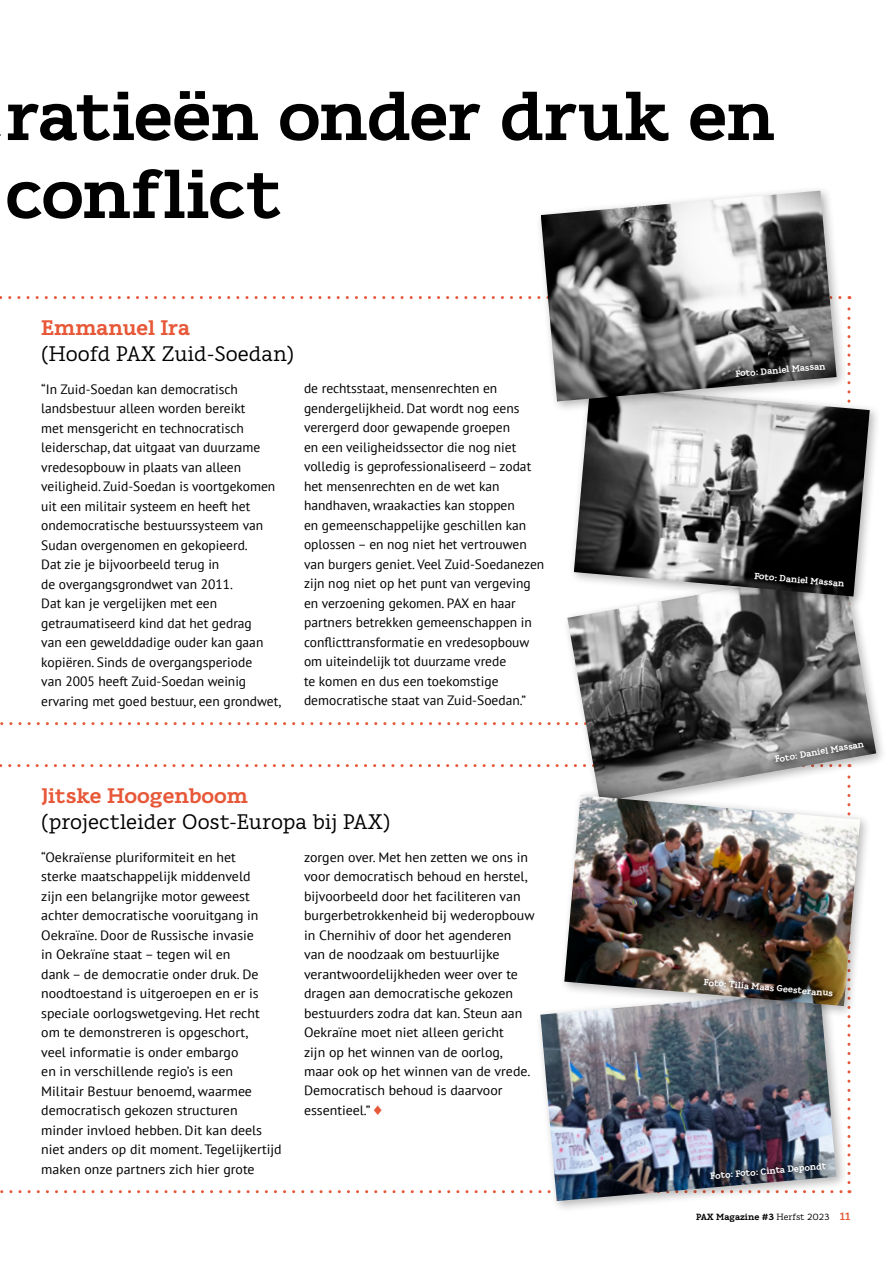
<style>
.page{position:relative;width:893px;height:1263px;background:#fff}
.page>*{position:absolute;margin:0;border:0;box-sizing:border-box;transform-origin:0 0}
.t1{font:700 69px/78px "Karlo Serif";letter-spacing:-.015em;color:#000}
.t2{font:21px "Karlo Serif";color:#000}
.t3{font:700 21px "Karlo Serif";color:#e75838}
.t4{font:13.5px/19.5px "PT Sans";color:#000}
.t5{font:700 9px "Karlo Serif";color:#fff}
.t6{font:700 9px "Karlo Serif";color:#000}
.s1{font-weight:400}
.s2{font-size:10.5px;color:#e75838}
</style>
<div class="page">
<svg style="left:0;top:722px;width:560px;height:3px"></svg>
<svg style="left:848px;top:296px;width:2px;height:79px"></svg>
<svg style="left:0;top:296px;width:532px;height:3px"></svg>
<svg style="left:0;top:1190px;width:850px;height:3px"></svg>
<svg style="left:848px;top:1018px;width:2px;height:164px"></svg>
<svg style="left:0;top:764px;width:559px;height:3px"></svg>
<img style="left:567px;top:608px;width:309px;height:181px">
<div style="left:568px;top:380px;width:314px;height:228px;background:#000;opacity:.3"></div>
<img style="left:574px;top:386px;width:296px;height:210px">
<div style="left:535px;top:984px;width:313px;height:229px;background:#000;opacity:.3"></div>
<img style="left:540px;top:990px;width:296px;height:211px">
<div style="left:535px;top:185px;width:313px;height:228px;background:#000;opacity:.3"></div>
<img style="left:541px;top:191px;width:296px;height:210px">
<div style="left:559px;top:789px;width:313px;height:229px;background:#000;opacity:.3"></div>
<img style="left:564px;top:795px;width:296px;height:211px">
<svg style="left:728px;top:357px;width:105px;height:27px;background:#515151"></svg>
<svg style="left:747px;top:565px;width:104px;height:29px;background:#0e0e0e"></svg>
<svg style="left:767px;top:735px;width:104px;height:35px;background:#929090"></svg>
<img style="left:696px;top:971px;width:144px;height:33px">
<img style="left:703px;top:1155px;width:130px;height:32px">
<h1 class="t1" style="left:5px;top:77px;width:771px">ratieën onder druk en conflict</h1>
<h2 class="t3" style="left:41px;top:315px;width:150px">Emmanuel Ira</h2>
<h2 class="t2" style="left:41px;top:340px;width:254px">(Hoofd PAX Zuid-Soedan)</h2>
<p class="t4" style="left:41px;top:379px;width:242px">“In Zuid-Soedan kan democratisch landsbestuur alleen worden bereikt<br>met mensgericht en technocratisch leiderschap, dat uitgaat van duurzame vredesopbouw in plaats van alleen veiligheid. Zuid-Soedan is voortgekomen uit een militair systeem en heeft het ondemocratische bestuurssysteem van Sudan overgenomen en gekopieerd.<br>Dat zie je bijvoorbeeld terug in<br>de overgangsgrondwet van 2011.<br>Dat kan je vergelijken met een getraumatiseerd kind dat het gedrag<br>van een gewelddadige ouder kan gaan kopiëren. Sinds de overgangsperiode<br>van 2005 heeft Zuid-Soedan weinig ervaring met goed bestuur, een grondwet,</p>
<p class="t4" style="left:304px;top:379px;width:242px">de rechtsstaat, mensenrechten en gendergelijkheid. Dat wordt nog eens verergerd door gewapende groepen<br>en een veiligheidssector die nog niet volledig is geprofessionaliseerd – zodat het mensenrechten en de wet kan handhaven, wraakacties kan stoppen<br>en gemeenschappelijke geschillen kan oplossen – en nog niet het vertrouwen van burgers geniet. Veel Zuid-Soedanezen zijn nog niet op het punt van vergeving en verzoening gekomen. PAX en haar partners betrekken gemeenschappen in conflicttransformatie en vredesopbouw om uiteindelijk tot duurzame vrede<br>te komen en dus een toekomstige democratische staat van Zuid-Soedan.”</p>
<h2 class="t3" style="left:41px;top:783px;width:208px">Jitske Hoogenboom</h2>
<h2 class="t2" style="left:41px;top:808px;width:351px">(projectleider Oost-Europa bij PAX)</h2>
<p class="t4" style="left:41px;top:847px;width:242px">“Oekraïense pluriformiteit en het<br>sterke maatschappelijk middenveld<br>zijn een belangrijke motor geweest achter democratische vooruitgang in Oekraïne. Door de Russische invasie<br>in Oekraïne staat – tegen wil en<br>dank – de democratie onder druk. De noodtoestand is uitgeroepen en er is speciale oorlogswetgeving. Het recht om te demonstreren is opgeschort,<br>veel informatie is onder embargo<br>en in verschillende regio’s is een<br>Militair Bestuur benoemd, waarmee democratisch gekozen structuren minder invloed hebben. Dit kan deels niet anders op dit moment. Tegelijkertijd maken onze partners zich hier grote</p>
<p class="t4" style="left:304px;top:847px;width:232px">zorgen over. Met hen zetten we ons in voor democratisch behoud en herstel, bijvoorbeeld door het faciliteren van burgerbetrokkenheid bij wederopbouw in Chernihiv of door het agenderen van de noodzaak om bestuurlijke verantwoordelijkheden weer over te dragen aan democratische gekozen bestuurders zodra dat kan. Steun aan Oekraïne moet niet alleen gericht<br>zijn op het winnen van de oorlog, maar ook op het winnen van de vrede.<br>Democratisch behoud is daarvoor essentieel.”</p>
<p class="t5" style="left:735px;top:368px;width:92px;rotate:-5deg">Foto: Daniel Massan</p>
<p class="t5" style="left:755px;top:570px;width:92px;rotate:5deg">Foto: Daniel Massan</p>
<p class="t5" style="left:774px;top:754px;width:92px;rotate:-10deg">Foto: Daniel Massan</p>
<p class="t5" style="left:704px;top:976px;width:131px;rotate:5deg">Foto: Tilia Maas Geesteranus</p>
<p class="t5" style="left:710px;top:1170px;width:118px;rotate:-5deg">Foto: Foto: Cinta Depondt</p>
<p class="t6" style="left:696px;top:1212px;width:156px">PAX Magazine #3 <span class="s1">Herfst 2023</span> <span class="s2">11</span></p>
</div>
